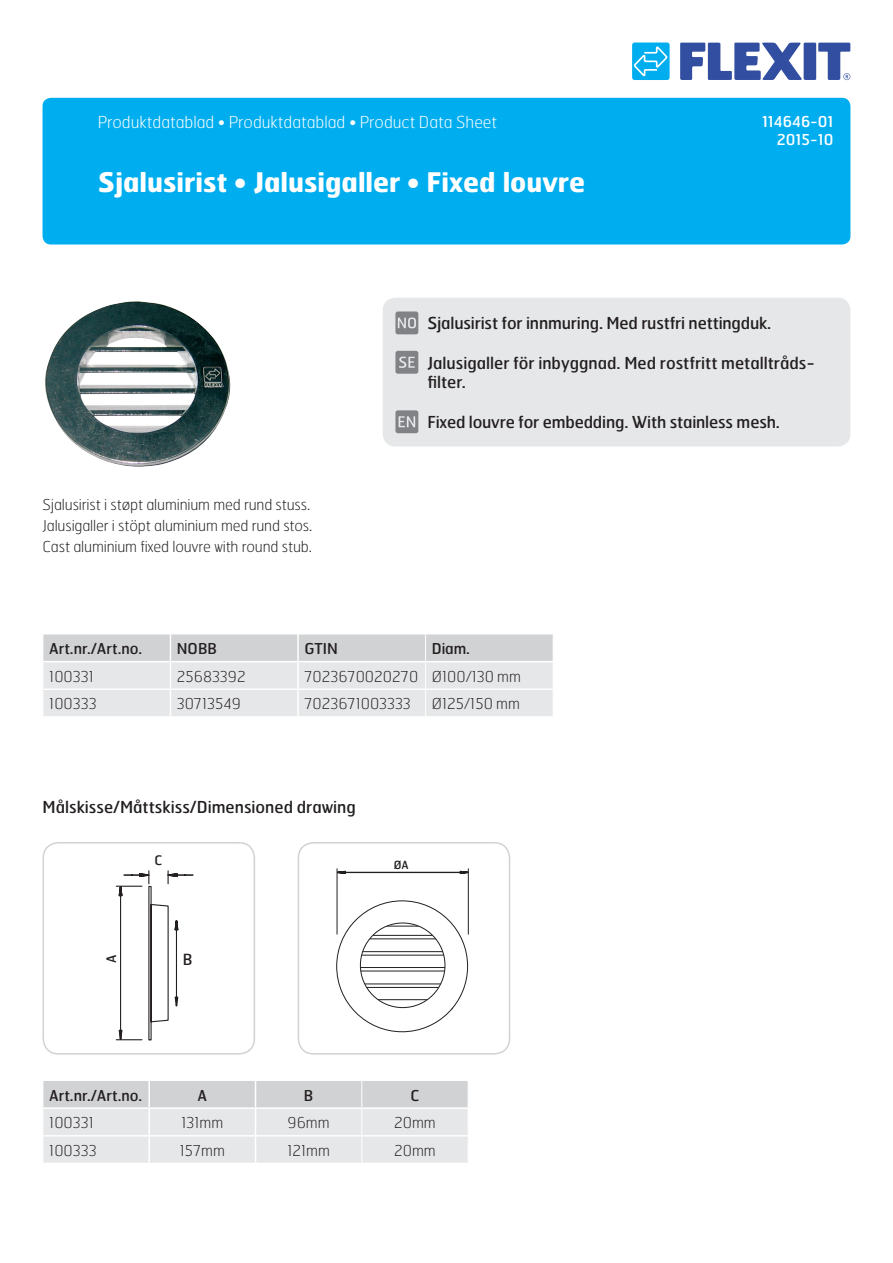
<style>
.page{position:relative;width:893px;height:1263px;background:#fff}
.page>*{position:absolute;margin:0;border:0;box-sizing:border-box;transform-origin:0 0}
.t1{font:700 27px "Hermes";color:#fff}
.t2{font:16.5px/19.8px "Hermes";color:#231f20}
.t3{font:100 16.5px "Hermes";color:#fff}
.t4{font:15.3px "Hermes";color:#231f20}
.t5{font:100 15px/21px "Hermes";letter-spacing:-.01em;color:#231f20}
.t6{font:15px "Hermes";color:#231f20}
.t7{font:15px/18px "Hermes";color:#fff;text-align:right}
.t8{font:13.2px "Hermes";color:#231f20}
.t9{font:11.25px "Hermes";color:#231f20}
</style>
<div class="page">
<div style="left:43px;top:98px;width:807px;height:146px;background:#00aeef;border-radius:9px"></div>
<svg style="left:680px;top:43px;width:170px;height:37px"></svg>
<div style="left:632px;top:43px;width:38px;height:37px;background:#00aeef;border-radius:3px"></div>
<svg style="left:632px;top:45px;width:36px;height:31px"></svg>
<svg style="left:43px;top:634px;width:510px;height:82px;background:#e0e1e3"></svg>
<img style="left:45px;top:301px;width:186px;height:166px">
<div style="left:383px;top:298px;width:467px;height:148px;background:#e6e7e9;border-radius:13px"></div>
<svg style="left:395px;top:351px;width:23px;height:23px"></svg>
<svg style="left:395px;top:311px;width:23px;height:23px"></svg>
<svg style="left:395px;top:410px;width:23px;height:23px"></svg>
<div style="left:298px;top:842px;width:212px;height:212px;border:2px solid #d1d2d4;border-radius:15px"></div>
<div style="left:43px;top:842px;width:212px;height:212px;border:2px solid #d1d2d4;border-radius:15px"></div>
<svg style="left:115px;top:870px;width:79px;height:170px"></svg>
<svg style="left:336px;top:868px;width:133px;height:165px"></svg>
<svg style="left:43px;top:1081px;width:425px;height:82px;background:#e0e1e3"></svg>
<p class="t3" style="left:98px;top:112px;width:401px">Produktdatablad • Produktdatablad • Product Data Sheet</p>
<p class="t7" style="left:762px;top:112px;width:73px">114646-01<br>2015-10</p>
<h1 class="t1" style="left:98px;top:165px;width:489px">Sjalusirist • Jalusigaller • Fixed louvre</h1>
<p class="t5" style="left:43px;top:493px;width:271px">Sjalusirist i støpt aluminium med rund stuss.<br>Jalusigaller i stöpt aluminium med rund stos.<br>Cast aluminium fixed louvre with round stub.</p>
<p class="t2" style="left:427px;top:312px;width:345px">Sjalusirist for innmuring. Med rustfri nettingduk.</p>
<p class="t2" style="left:427px;top:352px;width:389px">Jalusigaller för inbyggnad. Med rostfritt metalltråds&shy;filter.</p>
<p class="t2" style="left:427px;top:411px;width:354px">Fixed louvre for embedding. With stainless mesh.</p>
<p class="t6" style="left:49px;top:639px;width:94px">Art.nr./Art.no.</p>
<p class="t6" style="left:177px;top:639px;width:42px">NOBB</p>
<p class="t6" style="left:304px;top:639px;width:35px">GTIN</p>
<p class="t6" style="left:432px;top:639px;width:39px">Diam.</p>
<p class="t5" style="left:49px;top:665px;width:46px">100331</p>
<p class="t5" style="left:177px;top:665px;width:70px">25683392</p>
<p class="t5" style="left:304px;top:665px;width:218px">7023670020270 Ø100/130 mm</p>
<p class="t5" style="left:49px;top:693px;width:49px">100333</p>
<p class="t5" style="left:177px;top:693px;width:66px">30713549</p>
<p class="t5" style="left:304px;top:693px;width:108px">7023671003333</p>
<p class="t5" style="left:432px;top:693px;width:89px">Ø125/150 mm</p>
<p class="t2" style="left:43px;top:797px;width:315px">Målskisse/Måttskiss/Dimensioned drawing</p>
<p class="t8" style="left:103px;top:963px;width:10px;rotate:-90deg">A</p>
<p class="t8" style="left:155px;top:852px;width:9px">C</p>
<p class="t4" style="left:183px;top:950px;width:11px">B</p>
<p class="t9" style="left:394px;top:857px;width:16px">ØA</p>
<p class="t6" style="left:49px;top:1085px;width:94px">Art.nr./Art.no.</p>
<p class="t6" style="left:198px;top:1085px;width:11px">A</p>
<p class="t6" style="left:304px;top:1085px;width:11px">B</p>
<p class="t6" style="left:410px;top:1085px;width:10px">C</p>
<p class="t5" style="left:49px;top:1112px;width:46px">100331</p>
<p class="t5" style="left:181px;top:1112px;width:43px">131mm</p>
<p class="t5" style="left:288px;top:1112px;width:44px">96mm</p>
<p class="t5" style="left:394px;top:1112px;width:43px">20mm</p>
<p class="t5" style="left:49px;top:1139px;width:49px">100333</p>
<p class="t5" style="left:180px;top:1139px;width:47px">157mm</p>
<p class="t5" style="left:287px;top:1139px;width:44px">121mm</p>
<p class="t5" style="left:394px;top:1139px;width:43px">20mm</p>
</div>
